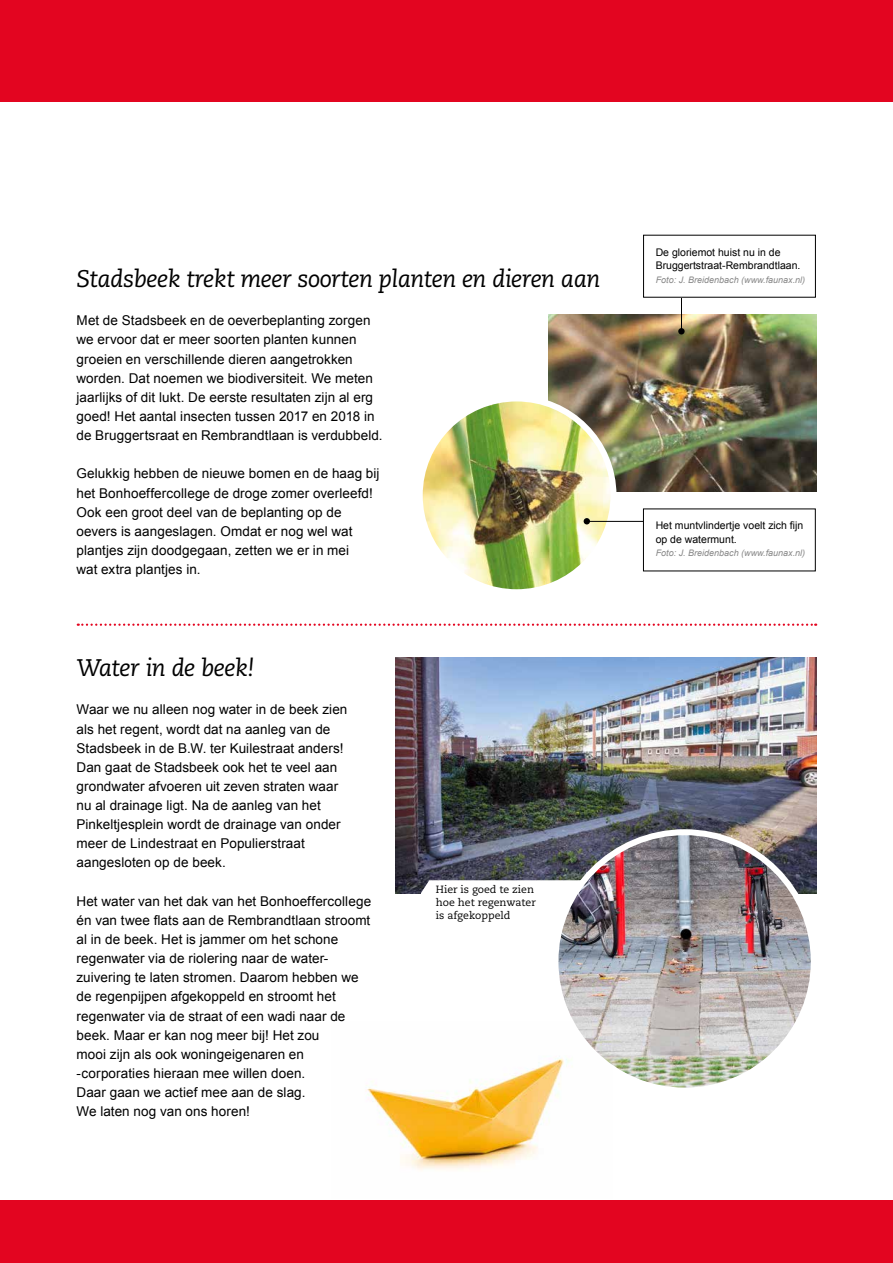
<style>
.page{position:relative;width:893px;height:1263px;background:#e30520}
.page>*{position:absolute;margin:0;border:0;box-sizing:border-box;transform-origin:0 0}
.t1{font:italic 24px "Caecilia";letter-spacing:-.02em;color:#000}
.t2{font:13.5px/19.2px "Arial";letter-spacing:.005em;color:#000}
.t3{font:10.5px/13.5px "Arial";color:#000}
.t4{font:10.5px/12.8px "Caecilia";color:#000}
.t5{font:italic 9px "Arial";color:#878787}
</style>
<div class="page">
<div style="left:0;top:102px;width:893px;height:1097px;background:#fff"></div>
<svg style="left:78px;top:623px;width:738px;height:3px"></svg>
<img style="left:395px;top:657px;width:421px;height:236px">
<img style="left:555px;top:832px;width:259px;height:258px;border-radius:129px">
<div style="left:552px;top:829px;width:265px;height:264px;border:6px solid #fff;border-radius:50%"></div>
<img style="left:549px;top:315px;width:267px;height:176px">
<img style="left:420px;top:398px;width:193px;height:194px;border-radius:97px">
<div style="left:417px;top:395px;width:199px;height:200px;border:6px solid #fff;border-radius:50%"></div>
<img style="left:366px;top:1022px;width:247px;height:148px">
<hr style="left:587px;top:521px;width:89px;height:1px;background:#000">
<div style="left:643px;top:509px;width:172px;height:62px;background:#fff"></div>
<svg style="left:584px;top:518px;width:6px;height:6px"></svg>
<hr style="left:681px;top:291px;width:1px;height:41px;background:#000">
<div style="left:643px;top:235px;width:172px;height:62px;background:#fff"></div>
<div style="left:678px;top:328px;width:7px;height:6px;background:#000;border-radius:50%"></div>
<svg style="left:421px;top:880px;width:163px;height:45px"></svg>
<h1 class="t1" style="left:77px;top:265px;width:525px">Stadsbeek trekt meer soorten planten en dieren aan</h1>
<p class="t2" style="left:77px;top:311px;width:308px">Met de Stadsbeek en de oeverbeplanting zorgen we ervoor dat er meer soorten planten kunnen groeien en verschillende dieren aangetrokken worden. Dat noemen we biodiversiteit. We meten jaarlijks of dit lukt. De eerste resultaten zijn al erg goed! Het aantal insecten tussen 2017 en 2018 in de Bruggertsraat en Rembrandtlaan is verdubbeld.</p>
<p class="t2" style="left:77px;top:464px;width:305px">Gelukkig hebben de nieuwe bomen en de haag bij het Bonhoeffercollege de droge zomer overleefd!<br>Ook een groot deel van de beplanting op de oevers is aangeslagen. Omdat er nog wel wat plantjes zijn doodgegaan, zetten we er in mei<br>wat extra plantjes in.</p>
<h1 class="t1" style="left:77px;top:654px;width:180px">Water in de beek!</h1>
<p class="t2" style="left:77px;top:700px;width:272px">Waar we nu alleen nog water in de beek zien als het regent, wordt dat na aanleg van de Stadsbeek in de B.W. ter Kuilestraat anders!<br>Dan gaat de Stadsbeek ook het te veel aan grondwater afvoeren uit zeven straten waar nu al drainage ligt. Na de aanleg van het Pinkeltjesplein wordt de drainage van onder meer de Lindestraat en Populierstraat aangesloten op de beek.</p>
<p class="t2" style="left:77px;top:891px;width:296px">Het water van het dak van het Bonhoeffercollege én van twee flats aan de Rembrandtlaan stroomt al in de beek. Het is jammer om het schone regenwater via de riolering naar de water&shy;zuivering te laten stromen. Daarom hebben we de regenpijpen afgekoppeld en stroomt het regenwater via de straat of een wadi naar de beek. Maar er kan nog meer bij! Het zou<br>mooi zijn als ook woningeigenaren en -corporaties hieraan mee willen doen.<br>Daar gaan we actief mee aan de slag.<br>We laten nog van ons horen!</p>
<p class="t4" style="left:436px;top:883px;width:102px">Hier is goed te zien hoe het regenwater is afgekoppeld</p>
<p class="t3" style="left:656px;top:245px;width:146px">De gloriemot huist nu in de<br>Bruggertstraat-Rembrandtlaan.</p>
<p class="t5" style="left:656px;top:274px;width:151px">Foto: J. Breidenbach (www.faunax.nl)</p>
<p class="t3" style="left:656px;top:519px;width:149px">Het muntvlindertje voelt zich fijn op de watermunt.</p>
<p class="t5" style="left:656px;top:547px;width:151px">Foto: J. Breidenbach (www.faunax.nl)</p>
</div>
